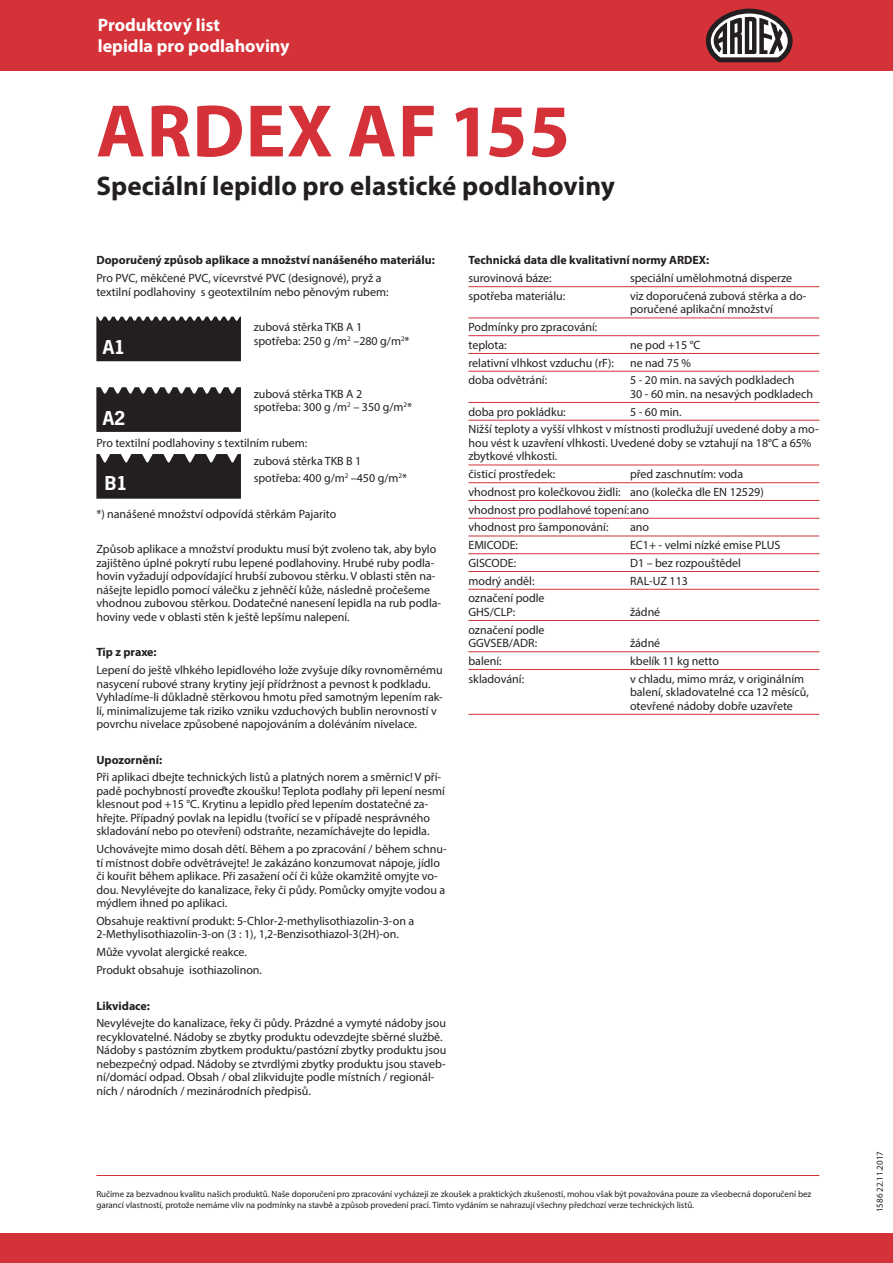
<style>
.page{position:relative;width:893px;height:1263px;background:#fff}
.page>*{position:absolute;margin:0;border:0;box-sizing:border-box;transform-origin:0 0}
.Titel{font:700 75px "Myriad Pro";letter-spacing:.015em;color:#d43238}
.Untertitel{font:700 27px "Myriad Pro";letter-spacing:.005em;color:#231f20}
.t1{font:700 18px/21.6px "Myriad Pro";color:#fff}
.Fliesstext{font:700 18px "News Gothic Std";color:#fff}
.Fliesstext-2{font:12px/13.5px "Myriad Pro";color:#231f20}
.Technische_Daten{font:12px/13.5px "Myriad Pro";color:#231f20}
.Fliesstext-3{font:700 12px "Myriad Pro";color:#231f20}
.Subheads{font:700 12px "Myriad Pro";color:#231f20}
.Fliesstext-4{font:9px/10.5px "Myriad Pro";color:#231f20}
.Norm{font:9px "Myriad Pro";color:#231f20}
</style>
<div class="page">
<div style="left:0;top:0;width:893px;height:71px;background:#d43238"></div>
<div style="left:0;top:1233px;width:893px;height:30px;background:#d43238"></div>
<svg style="left:706px;top:9px;width:87px;height:53px"></svg>
<svg style="left:96px;top:387px;width:145px;height:45px;background:#312d2e"></svg>
<svg style="left:96px;top:454px;width:145px;height:45px;background:#312d2e"></svg>
<hr style="left:468px;top:286px;width:351px;height:1px;background:#d43238">
<hr style="left:468px;top:318px;width:351px;height:1px;background:#d43238">
<hr style="left:468px;top:335px;width:351px;height:1px;background:#d43238">
<hr style="left:468px;top:353px;width:351px;height:1px;background:#d43238">
<hr style="left:468px;top:371px;width:351px;height:1px;background:#d43238">
<hr style="left:468px;top:402px;width:351px;height:1px;background:#d43238">
<hr style="left:468px;top:420px;width:351px;height:1px;background:#d43238">
<hr style="left:468px;top:465px;width:351px;height:1px;background:#d43238">
<hr style="left:468px;top:482px;width:351px;height:1px;background:#d43238">
<hr style="left:468px;top:500px;width:351px;height:1px;background:#d43238">
<hr style="left:468px;top:518px;width:351px;height:1px;background:#d43238">
<hr style="left:468px;top:536px;width:351px;height:1px;background:#d43238">
<hr style="left:468px;top:553px;width:351px;height:1px;background:#d43238">
<hr style="left:468px;top:571px;width:351px;height:1px;background:#d43238">
<hr style="left:468px;top:589px;width:351px;height:1px;background:#d43238">
<hr style="left:468px;top:620px;width:351px;height:1px;background:#d43238">
<hr style="left:468px;top:651px;width:351px;height:1px;background:#d43238">
<hr style="left:468px;top:669px;width:351px;height:1px;background:#d43238">
<hr style="left:468px;top:714px;width:351px;height:1px;background:#d43238">
<hr style="left:96px;top:1175px;width:723px;height:1px;background:#d43238">
<div style="left:96px;top:317px;width:145px;height:44px;background:#231f20"></div>
<p class="t1" style="left:98px;top:13px;width:193px">Produktový list<br>lepidla pro podlahoviny</p>
<p class="Titel" style="left:96px;top:82px;width:475px">ARDEX AF 155</p>
<p class="Untertitel" style="left:96px;top:168px;width:520px">Speciální lepidlo pro elastické podlahoviny</p>
<p class="Subheads" style="left:96px;top:252px;width:340px">Doporučený způsob aplikace a množství nanášeného materiálu:</p>
<p class="Fliesstext-2" style="left:96px;top:271px;width:294px">Pro PVC, měkčené PVC, vícevrstvé PVC (designové), pryž a textilní podlahoviny s geotextilním nebo pěnovým rubem:</p>
<p class="Fliesstext-2" style="left:254px;top:320px;width:157px">zubová stěrka TKB A 1 spotřeba: 250 g /m<sup>2</sup> –280 g/m<sup>2</sup>*</p>
<p class="Fliesstext" style="left:103px;top:336px;width:24px">A1</p>
<p class="Fliesstext-2" style="left:254px;top:387px;width:160px">zubová stěrka TKB A 2 spotřeba: 300 g /m<sup>2</sup> – 350 g/m<sup>2</sup>*</p>
<p class="Fliesstext-2" style="left:96px;top:436px;width:212px">Pro textilní podlahoviny s textilním rubem:</p>
<p class="Fliesstext" style="left:105px;top:472px;width:24px">B1</p>
<p class="Fliesstext" style="left:103px;top:406px;width:24px">A2</p>
<p class="Fliesstext-2" style="left:254px;top:454px;width:109px">zubová stěrka TKB B 1</p>
<p class="Fliesstext-2" style="left:254px;top:471px;width:155px">spotřeba: 400 g/m<sup>2</sup> –450 g/m<sup>2</sup>*</p>
<p class="Fliesstext-2" style="left:96px;top:507px;width:241px">*) nanášené množství odpovídá stěrkám Pajarito</p>
<p class="Fliesstext-2" style="left:96px;top:542px;width:346px">Způsob aplikace a množství produktu musí být zvoleno tak, aby bylo zajištěno úplné pokrytí rubu lepené podlahoviny. Hrubé ruby podla&shy;hovin vyžadují odpovídající hrubší zubovou stěrku. V oblasti stěn na&shy;nášejte lepidlo pomocí válečku z jehněčí kůže, následně pročešeme vhodnou zubovou stěrkou. Dodatečné nanesení lepidla na rub podla&shy;hoviny vede v oblasti stěn k ještě lepšímu nalepení.</p>
<p class="Fliesstext-3" style="left:96px;top:644px;width:62px">Tip z praxe:</p>
<p class="Fliesstext-2" style="left:96px;top:663px;width:348px">Lepení do ještě vlhkého lepidlového lože zvyšuje díky rovnoměrnému nasycení rubové strany krytiny její přídržnost a pevnost k podkladu.<br>Vyhladíme-li důkladně stěrkovou hmotu před samotným lepením rak&shy;lí, minimalizujeme tak riziko vzniku vzduchových bublin nerovností v povrchu nivelace způsobené napojováním a doléváním nivelace.</p>
<p class="Fliesstext-3" style="left:96px;top:752px;width:67px">Upozornění:</p>
<p class="Fliesstext-2" style="left:96px;top:770px;width:350px">Při aplikaci dbejte technických listů a platných norem a směrnic! V pří&shy;padě pochybností proveďte zkoušku! Teplota podlahy při lepení nesmí klesnout pod +15 °C. Krytinu a lepidlo před lepením dostatečné za&shy;hřejte. Případný povlak na lepidlu (tvořící se v případě nesprávného skladování nebo po otevření) odstraňte, nezamíchávejte do lepidla.</p>
<p class="Fliesstext-2" style="left:96px;top:842px;width:352px">Uchovávejte mimo dosah dětí. Během a po zpracování / během schnu&shy;tí místnost dobře odvětrávejte! Je zakázáno konzumovat nápoje, jídlo či kouřit během aplikace. Při zasažení očí či kůže okamžitě omyjte vo&shy;dou. Nevylévejte do kanalizace, řeky či půdy. Pomůcky omyjte vodou a mýdlem ihned po aplikaci.</p>
<p class="Fliesstext-2" style="left:96px;top:914px;width:319px">Obsahuje reaktivní produkt: 5-Chlor-2-methylisothiazolin-3-on a<br>2-Methylisothiazolin-3-on (3 : 1), 1,2-Benzisothiazol-3(2H)-on.</p>
<p class="Fliesstext-2" style="left:96px;top:945px;width:152px">Může vyvolat alergické reakce.</p>
<p class="Fliesstext-2" style="left:96px;top:963px;width:167px">Produkt obsahuje isothiazolinon.</p>
<p class="Fliesstext-3" style="left:96px;top:998px;width:55px">Likvidace:</p>
<p class="Fliesstext-2" style="left:96px;top:1016px;width:351px">Nevylévejte do kanalizace, řeky či půdy. Prázdné a vymyté nádoby jsou recyklovatelné. Nádoby se zbytky produktu odevzdejte sběrné službě.<br>Nádoby s pastózním zbytkem produktu/pastózní zbytky produktu jsou nebezpečný odpad. Nádoby se ztvrdlými zbytky produktu jsou staveb&shy;ní/domácí odpad. Obsah / obal zlikvidujte podle místních / regionál&shy;ních / národních / mezinárodních předpisů.</p>
<p class="Fliesstext-3" style="left:468px;top:252px;width:242px">Technická data dle kvalitativní normy ARDEX:</p>
<p class="Technische_Daten" style="left:468px;top:271px;width:85px">surovinová báze:</p>
<p class="Technische_Daten" style="left:630px;top:271px;width:164px">speciální umělohmotná disperze</p>
<p class="Technische_Daten" style="left:468px;top:289px;width:98px">spotřeba materiálu:</p>
<p class="Technische_Daten" style="left:630px;top:289px;width:178px">viz doporučená zubová stěrka a do&shy;poručené aplikační množství</p>
<p class="Technische_Daten" style="left:468px;top:320px;width:130px">Podmínky pro zpracování:</p>
<p class="Technische_Daten" style="left:468px;top:338px;width:40px">teplota:</p>
<p class="Technische_Daten" style="left:630px;top:338px;width:72px">ne pod +15 °C</p>
<p class="Technische_Daten" style="left:468px;top:356px;width:147px">relativní vlhkost vzduchu (rF):</p>
<p class="Technische_Daten" style="left:630px;top:356px;width:63px">ne nad 75 %</p>
<p class="Technische_Daten" style="left:468px;top:373px;width:80px">doba odvětrání:</p>
<p class="Technische_Daten" style="left:630px;top:373px;width:185px">5 - 20 min. na savých podkladech<br>30 - 60 min. na nesavých podkladech</p>
<p class="Technische_Daten" style="left:468px;top:405px;width:99px">doba pro pokládku:</p>
<p class="Technische_Daten" style="left:630px;top:405px;width:53px">5 - 60 min.</p>
<p class="Technische_Daten" style="left:468px;top:422px;width:352px">Nižší teploty a vyšší vlhkost v místnosti prodlužují uvedené doby a mo&shy;hou vést k uzavření vlhkosti. Uvedené doby se vztahují na 18°C a 65% zbytkové vlhkosti.</p>
<p class="Technische_Daten" style="left:468px;top:467px;width:88px">čisticí prostředek:</p>
<p class="Technische_Daten" style="left:630px;top:467px;width:115px">před zaschnutím: voda</p>
<p class="Technische_Daten" style="left:468px;top:485px;width:297px">vhodnost pro kolečkovou židli: ano (kolečka dle EN 12529)</p>
<p class="Technische_Daten" style="left:468px;top:503px;width:182px">vhodnost pro podlahové topení:ano</p>
<p class="Technische_Daten" style="left:468px;top:520px;width:142px">vhodnost pro šamponování:</p>
<p class="Technische_Daten" style="left:630px;top:520px;width:20px">ano</p>
<p class="Technische_Daten" style="left:468px;top:538px;width:51px">EMICODE:</p>
<p class="Technische_Daten" style="left:630px;top:538px;width:152px">EC1+ - velmi nízké emise PLUS</p>
<p class="Technische_Daten" style="left:468px;top:556px;width:49px">GISCODE:</p>
<p class="Technische_Daten" style="left:630px;top:556px;width:113px">D1 – bez rozpouštědel</p>
<p class="Technische_Daten" style="left:468px;top:574px;width:68px">modrý anděl:</p>
<p class="Technische_Daten" style="left:630px;top:574px;width:59px">RAL-UZ 113</p>
<p class="Technische_Daten" style="left:468px;top:591px;width:78px">označení podle<br>GHS/CLP:</p>
<p class="Technische_Daten" style="left:630px;top:605px;width:32px">žádné</p>
<p class="Technische_Daten" style="left:468px;top:623px;width:78px">označení podle<br>GGVSEB/ADR:</p>
<p class="Technische_Daten" style="left:630px;top:636px;width:32px">žádné</p>
<p class="Technische_Daten" style="left:468px;top:654px;width:35px">balení:</p>
<p class="Technische_Daten" style="left:630px;top:654px;width:90px">kbelík 11 kg netto</p>
<p class="Technische_Daten" style="left:468px;top:672px;width:57px">skladování:</p>
<p class="Technische_Daten" style="left:630px;top:672px;width:180px">v chladu, mimo mráz, v originálním balení, skladovatelné cca 12 měsíců, otevřené nádoby dobře uzavřete</p>
<p class="Fliesstext-4" style="left:96px;top:1189px;width:717px">Ručíme za bezvadnou kvalitu našich produktů. Naše doporučení pro zpracování vycházejí ze zkoušek a praktických zkušeností, mohou však být považována pouze za všeobecná doporučení bez garancí vlastností, protože nemáme vliv na podmínky na stavbě a způsob provedení prací. Tímto vydáním se nahrazují všechny předchozí verze technických listů.</p>
<p class="Norm" style="left:874px;top:1212px;width:63px;rotate:-90deg">1586 22.11.2017</p>
</div>
